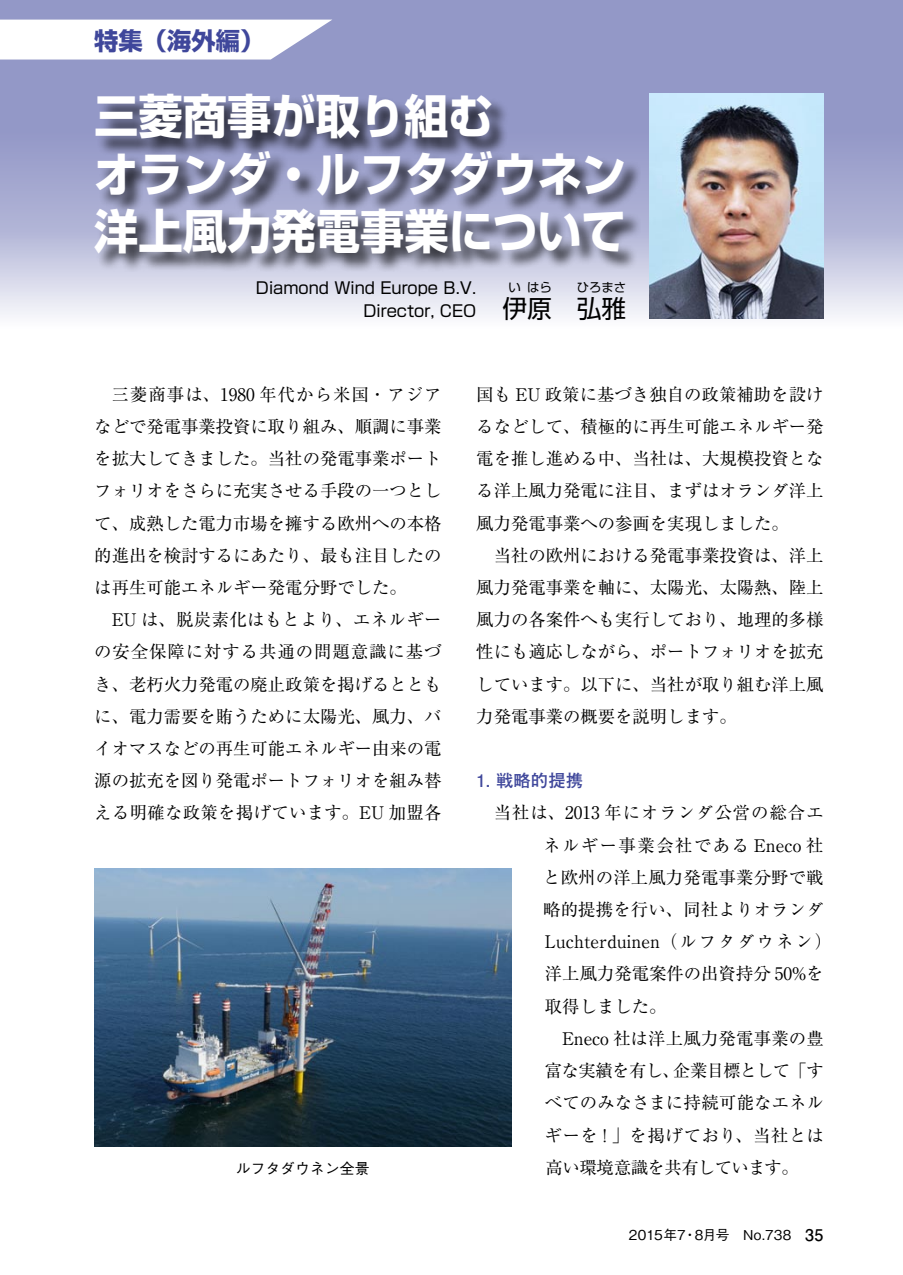
<style>
.page{position:relative;width:903px;height:1275px;background:#fff}
.page>*{position:absolute;margin:0;border:0;box-sizing:border-box;transform-origin:0 0}
.t1{font:700 47.07px/57.1px "Shin Go Pro";color:#fff;scale:.94 1}
.t2{font:24.85px "Shin Go Pro";color:#000}
.t3{font:700 24.32px "Shin Go Pro";color:#3f479b}
.t4{font:17.32px/32.2px "Ryumin Pro";color:#000;text-align:justify}
.t5{font:700 17.32px "Futo Go B101 Pro";color:#3f479b}
.t6{font:16.1px/22.4px "Shin Go Pro";color:#000;text-align:right}
.t7{font:500 14.88px "Gothic BBB Pro";color:#000}
.t8{font:500 13.65px "Gothic BBB Pro";letter-spacing:.01em;color:#000}
.t9{font:12.42px "Shin Go Pro";color:#000}
.s1{font-family:"Futo Go B101 Pro";font-weight:700;font-size:16.1px}
</style>
<div class="page">
<svg style="left:0;top:0;width:903px;height:319px;background:#abafd3"></svg>
<svg style="left:0;top:20px;width:332px;height:40px"></svg>
<img style="left:650px;top:93px;width:173px;height:226px">
<div style="left:94px;top:94px;width:547px;height:178px;background:#000;opacity:.75"></div>
<img style="left:94px;top:868px;width:417px;height:278px">
<h3 class="t3" style="left:94px;top:21px;width:172px">特集（海外編）</h3>
<h1 class="t1" style="left:94px;top:83px;width:567px">三菱商事が取り組む<br>オランダ・ルフタダウネン洋上風力発電事業について</h1>
<p class="t6" style="left:256px;top:275px;width:222px">Diamond Wind Europe B.V.<br>Director, CEO</p>
<p class="t9" style="left:508px;top:278px;width:14px">い</p>
<p class="t9" style="left:527px;top:278px;width:26px">はら</p>
<h2 class="t2" style="left:502px;top:288px;width:51px">伊原</h2>
<p class="t9" style="left:577px;top:278px;width:51px">ひろまさ</p>
<h2 class="t2" style="left:577px;top:288px;width:51px">弘雅</h2>
<p class="t4" style="left:94px;top:377px;width:349px;text-indent:17px">三菱商事は、1980 年代から米国・アジアなどで発電事業投資に取り組み、順調に事業を拡大してきました。当社の発電事業ポートフォリオをさらに充実させる手段の一つとして、成熟した電力市場を擁する欧州への本格的進出を検討するにあたり、最も注目したのは再生可能エネルギー発電分野でした。</p>
<p class="t4" style="left:94px;top:602px;width:349px;text-indent:17px">EU は、脱炭素化はもとより、エネルギーの安全保障に対する共通の問題意識に基づき、老朽火力発電の廃止政策を掲げるとともに、電力需要を賄うために太陽光、風力、バイオマスなどの再生可能エネルギー由来の電源の拡充を図り発電ポートフォリオを組み替える明確な政策を掲げています。EU 加盟各</p>
<p class="t7" style="left:236px;top:1156px;width:135px">ルフタダウネン全景</p>
<p class="t4" style="left:476px;top:377px;width:349px">国も EU 政策に基づき独自の政策補助を設けるなどして、積極的に再生可能エネルギー発電を推し進める中、当社は、大規模投資となる洋上風力発電に注目、まずはオランダ洋上風力発電事業への参画を実現しました。</p>
<p class="t4" style="left:476px;top:538px;width:349px;text-indent:17px">当社の欧州における発電事業投資は、洋上風力発電事業を軸に、太陽光、太陽熱、陸上風力の各案件へも実行しており、地理的多様性にも適応しながら、ポートフォリオを拡充しています。以下に、当社が取り組む洋上風力発電事業の概要を説明します。</p>
<p class="t5" style="left:476px;top:767px;width:108px">1. 戦略的提携</p>
<p class="t4" style="left:543px;top:796px;width:291px;text-align:left;text-indent:-50px">当社は、2013 年にオランダ公営の総合エネルギー事業会社である Eneco 社と欧州の洋上風力発電事業分野で戦略的提携を行い、同社よりオランダ<br>Luchterduinen（ルフタダウネン）洋上風力発電案件の出資持分 50%を取得しました。</p>
<p class="t4" style="left:545px;top:1021px;width:281px;text-indent:18px">Eneco 社は洋上風力発電事業の豊富な実績を有し、企業目標として「すべてのみなさまに持続可能なエネルギーを！」を掲げており、当社とは高い環境意識を共有しています。</p>
<p class="t8" style="left:629px;top:1224px;width:196px">2015年7・8月号　No.738　<span class="s1">35</span></p>
</div>
